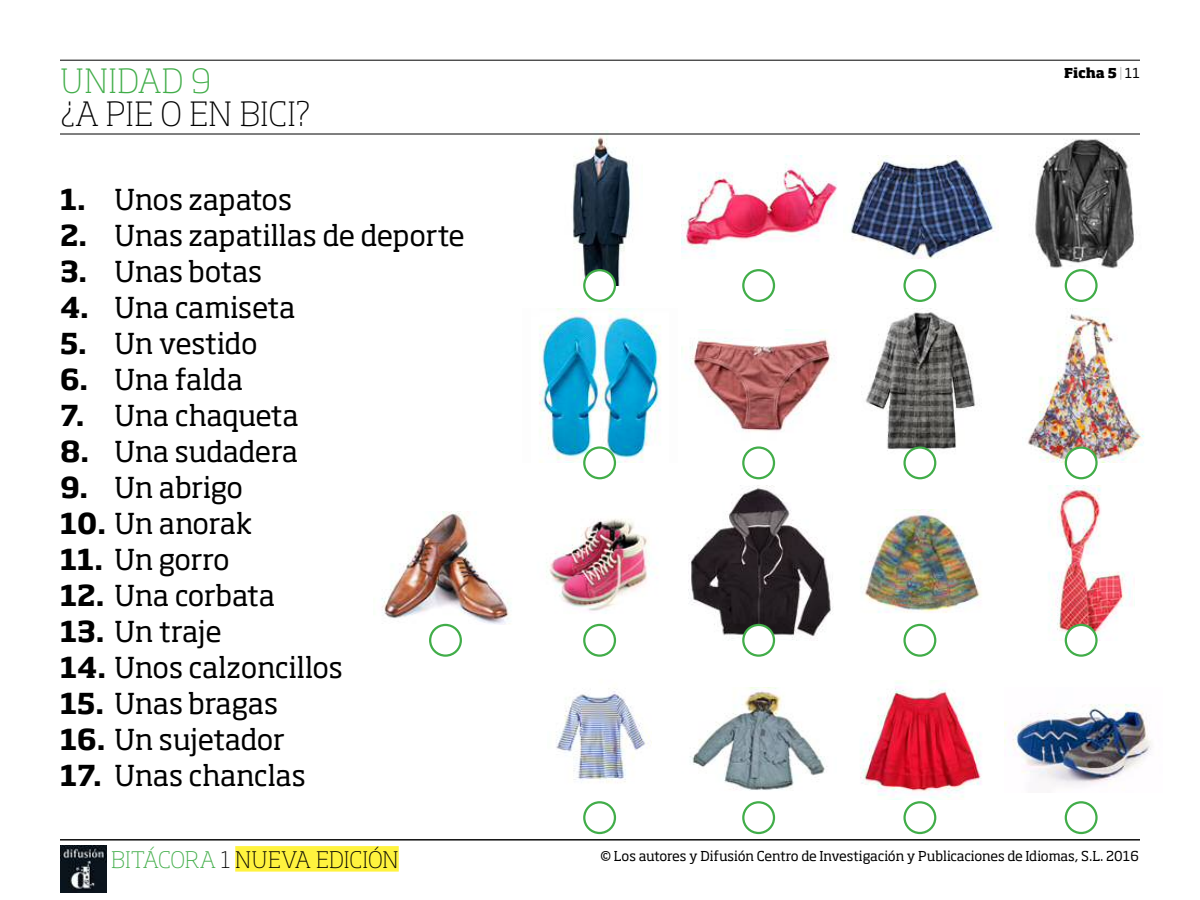
<style>
.page{position:relative;width:1200px;height:900px;background:#fff}
.page>*{position:absolute;margin:0;border:0;box-sizing:border-box;transform-origin:0 0}
.t1{font:200 33px "Soho Std";letter-spacing:.005em;color:#000}
.t2{font:200 33px "Soho Std";letter-spacing:.015em;color:#41ad49}
.t3{font:28.5px "Soho Std";letter-spacing:-.01em;color:#000}
.t4{font:200 22.5px "Soho Std";letter-spacing:-.005em;color:#000}
.t5{font:13.5px "Soho Std";letter-spacing:-.01em;color:#000}
.t6{font:800 13.5px "Soho Std";letter-spacing:-.01em;color:#000}
.s1{font-weight:700}
.s2{color:#41ad49}
.s3{font-weight:100}
.s4{font-weight:400}
</style>
<div class="page">
<hr style="left:60px;top:60px;width:1080px;height:1px;background:#000">
<hr style="left:60px;top:134px;width:1080px;height:1px;background:#000">
<hr style="left:60px;top:840px;width:1080px;height:1px;background:#000">
<div style="left:235px;top:846px;width:164px;height:26px;background:#fff33e"></div>
<img style="left:60px;top:846px;width:47px;height:46px">
<img style="left:557px;top:131px;width:86px;height:154px">
<img style="left:682px;top:155px;width:155px;height:99px">
<img style="left:850px;top:155px;width:149px;height:104px">
<img style="left:1021px;top:133px;width:119px;height:152px">
<img style="left:539px;top:308px;width:122px;height:155px">
<img style="left:682px;top:329px;width:153px;height:103px">
<img style="left:865px;top:308px;width:111px;height:155px">
<img style="left:1028px;top:308px;width:116px;height:155px">
<img style="left:546px;top:518px;width:112px;height:93px">
<img style="left:688px;top:485px;width:143px;height:155px">
<img style="left:864px;top:510px;width:117px;height:103px">
<img style="left:1048px;top:485px;width:87px;height:155px">
<img style="left:556px;top:688px;width:94px;height:130px">
<img style="left:690px;top:687px;width:138px;height:104px">
<img style="left:860px;top:682px;width:121px;height:118px">
<img style="left:1004px;top:704px;width:147px;height:81px">
<img style="left:381px;top:511px;width:130px;height:113px">
<div style="left:584px;top:270px;width:31px;height:31px;background:#fff;border-radius:50%"></div>
<div style="left:583px;top:269px;width:33px;height:33px;border:2px solid #41ad49;border-radius:50%"></div>
<div style="left:584px;top:448px;width:31px;height:30px;background:#fff;border-radius:50%"></div>
<div style="left:583px;top:446px;width:33px;height:33px;border:2px solid #41ad49;border-radius:50%"></div>
<div style="left:583px;top:624px;width:33px;height:33px;border:2px solid #41ad49;border-radius:50%"></div>
<div style="left:584px;top:802px;width:31px;height:31px;background:#fff;border-radius:50%"></div>
<div style="left:583px;top:801px;width:33px;height:33px;border:2px solid #41ad49;border-radius:50%"></div>
<div style="left:429px;top:624px;width:33px;height:33px;border:2px solid #41ad49;border-radius:50%"></div>
<div style="left:742px;top:269px;width:33px;height:33px;border:2px solid #41ad49;border-radius:50%"></div>
<div style="left:742px;top:446px;width:33px;height:33px;border:2px solid #41ad49;border-radius:50%"></div>
<div style="left:743px;top:625px;width:31px;height:31px;background:#fff;border-radius:50%"></div>
<div style="left:742px;top:624px;width:33px;height:33px;border:2px solid #41ad49;border-radius:50%"></div>
<div style="left:742px;top:801px;width:33px;height:33px;border:2px solid #41ad49;border-radius:50%"></div>
<div style="left:903px;top:269px;width:33px;height:33px;border:2px solid #41ad49;border-radius:50%"></div>
<div style="left:905px;top:448px;width:30px;height:30px;background:#fff;border-radius:50%"></div>
<div style="left:903px;top:446px;width:33px;height:33px;border:2px solid #41ad49;border-radius:50%"></div>
<div style="left:903px;top:624px;width:33px;height:33px;border:2px solid #41ad49;border-radius:50%"></div>
<div style="left:903px;top:801px;width:33px;height:33px;border:2px solid #41ad49;border-radius:50%"></div>
<div style="left:1066px;top:270px;width:30px;height:31px;background:#fff;border-radius:50%"></div>
<div style="left:1065px;top:269px;width:33px;height:33px;border:2px solid #41ad49;border-radius:50%"></div>
<div style="left:1066px;top:448px;width:30px;height:30px;background:#fff;border-radius:50%"></div>
<div style="left:1065px;top:446px;width:33px;height:33px;border:2px solid #41ad49;border-radius:50%"></div>
<div style="left:1066px;top:625px;width:30px;height:31px;background:#fff;border-radius:50%"></div>
<div style="left:1065px;top:624px;width:33px;height:33px;border:2px solid #41ad49;border-radius:50%"></div>
<div style="left:1065px;top:801px;width:33px;height:33px;border:2px solid #41ad49;border-radius:50%"></div>
<p class="t2" style="left:60px;top:68px;width:152px">UNIDAD 9</p>
<p class="t1" style="left:60px;top:101px;width:252px">¿A PIE O EN BICI?</p>
<p class="t3" style="left:60px;top:188px;width:234px"><span class="s1">1.</span> Unos zapatos</p>
<p class="t3" style="left:60px;top:224px;width:406px"><span class="s1">2.</span> Unas zapatillas de deporte</p>
<p class="t3" style="left:60px;top:260px;width:204px"><span class="s1">3.</span> Unas botas</p>
<p class="t3" style="left:60px;top:296px;width:237px"><span class="s1">4.</span> Una camiseta</p>
<p class="t3" style="left:60px;top:332px;width:199px"><span class="s1">5.</span> Un vestido</p>
<p class="t3" style="left:60px;top:368px;width:185px"><span class="s1">6.</span> Una falda</p>
<p class="t3" style="left:60px;top:404px;width:240px"><span class="s1">7.</span> Una chaqueta</p>
<p class="t3" style="left:60px;top:440px;width:240px"><span class="s1">8.</span> Una sudadera</p>
<p class="t3" style="left:60px;top:476px;width:185px"><span class="s1">9.</span> Un abrigo</p>
<p class="t3" style="left:60px;top:512px;width:194px"><span class="s1">10.</span> Un anorak</p>
<p class="t3" style="left:60px;top:548px;width:171px"><span class="s1">11.</span> Un gorro</p>
<p class="t3" style="left:60px;top:584px;width:217px"><span class="s1">12.</span> Una corbata</p>
<p class="t3" style="left:60px;top:620px;width:163px"><span class="s1">13.</span> Un traje</p>
<p class="t3" style="left:60px;top:656px;width:285px"><span class="s1">14.</span> Unos calzoncillos</p>
<p class="t3" style="left:60px;top:692px;width:220px"><span class="s1">15.</span> Unas bragas</p>
<p class="t3" style="left:60px;top:728px;width:226px"><span class="s1">16.</span> Un sujetador</p>
<p class="t3" style="left:60px;top:764px;width:247px"><span class="s1">17.</span> Unas chanclas</p>
<p class="t4" style="left:111px;top:850px;width:289px"><span class="s2">BITÁCORA</span> 1 NUEVA EDICIÓN</p>
<p class="t6" style="left:1064px;top:68px;width:77px">Ficha 5 <span class="s3">|</span> <span class="s4">11</span></p>
<p class="t5" style="left:600px;top:850px;width:540px">© Los autores y Difusión Centro de Investigación y Publicaciones de Idiomas, S.L. 2016</p>
</div>
